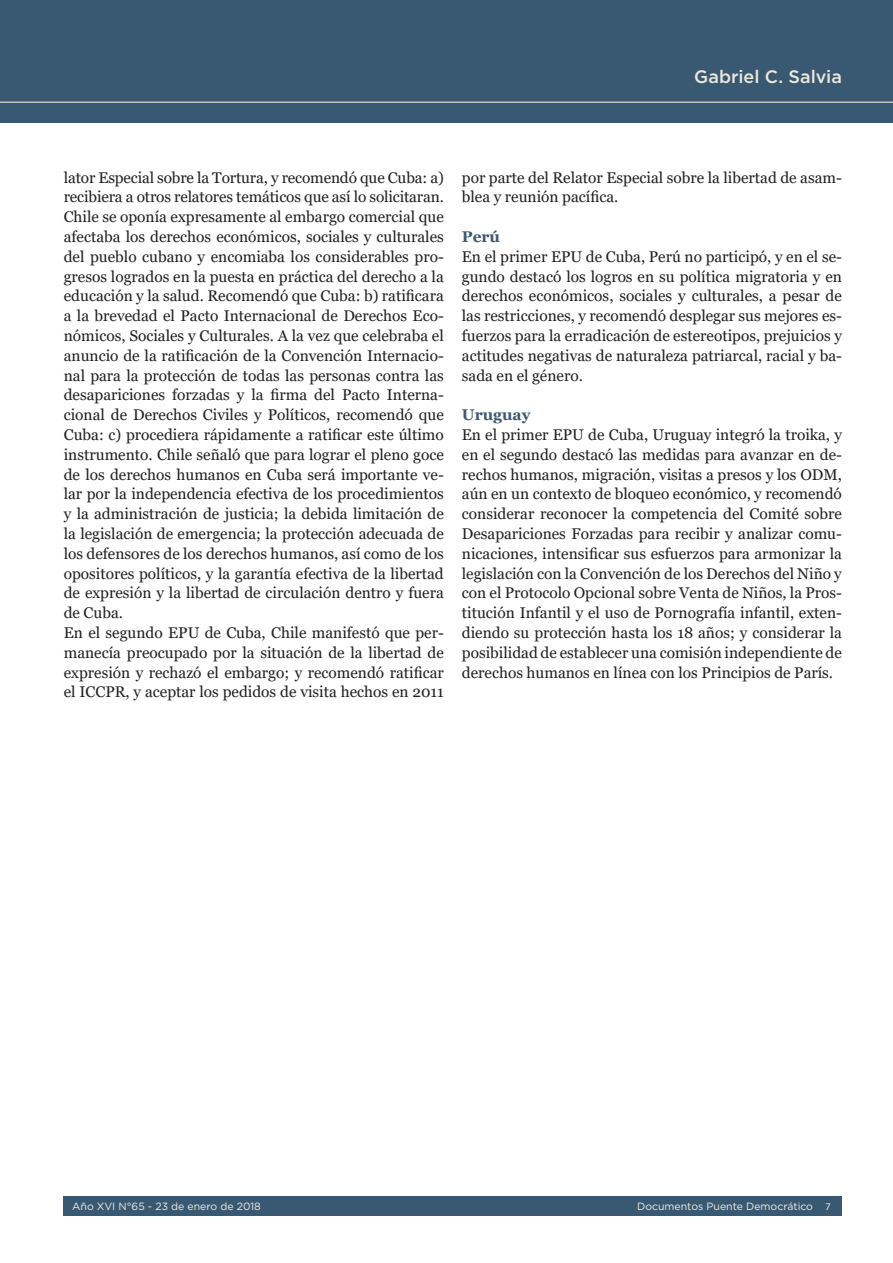
<style>
.page{position:relative;width:893px;height:1263px;background:#fff}
.page>*{position:absolute;margin:0;border:0;box-sizing:border-box;transform-origin:0 0}
.t1{font:500 18px "Gotham";color:#ebe7da}
.texto{font:15.45px/19.8px "Georgia";color:#231f20;text-align:justify}
.texto-2{font:700 15.45px "Georgia";color:#3c5973}
.t2{font:10.5px "Gotham";color:#f1eee5}
.s1{font-family:"Myriad Pro";font-size:10.2px;color:#efebe1}
</style>
<div class="page">
<div style="left:64px;top:1197px;width:778px;height:19px;background:#395973"></div>
<div style="left:0;top:0;width:893px;height:122px;background:#395973"></div>
<hr style="left:0;top:102px;width:893px;height:1px;background:#ebe7da">
<p class="t1" style="left:694px;top:65px;width:149px">Gabriel C. Salvia</p>
<p class="texto" style="left:64px;top:168px;width:382px">lator Especial sobre la Tortura, y recomendó que Cuba: a) recibiera a otros relatores temáticos que así lo solicitaran.<br>Chile se oponía expresamente al embargo comercial que afectaba los derechos económicos, sociales y culturales del pueblo cubano y encomiaba los considerables pro&shy;gresos logrados en la puesta en práctica del derecho a la educación y la salud. Recomendó que Cuba: b) ratificara a la brevedad el Pacto Internacional de Derechos Eco&shy;nómicos, Sociales y Culturales. A la vez que celebraba el anuncio de la ratificación de la Convención Internacio&shy;nal para la protección de todas las personas contra las desapariciones forzadas y la firma del Pacto Interna&shy;cional de Derechos Civiles y Políticos, recomendó que Cuba: c) procediera rápidamente a ratificar este último instrumento. Chile señaló que para lograr el pleno goce de los derechos humanos en Cuba será importante ve&shy;lar por la independencia efectiva de los procedimientos y la administración de justicia; la debida limitación de la legislación de emergencia; la protección adecuada de los defensores de los derechos humanos, así como de los opositores políticos, y la garantía efectiva de la libertad de expresión y la libertad de circulación dentro y fuera de Cuba.</p>
<p class="texto" style="left:64px;top:623px;width:382px">En el segundo EPU de Cuba, Chile manifestó que per&shy;manecía preocupado por la situación de la libertad de expresión y rechazó el embargo; y recomendó ratificar el ICCPR, y aceptar los pedidos de visita hechos en 2011</p>
<p class="texto" style="left:462px;top:168px;width:382px">por parte del Relator Especial sobre la libertad de asam&shy;blea y reunión pacífica.</p>
<p class="texto-2" style="left:462px;top:227px;width:40px">Perú</p>
<p class="texto" style="left:462px;top:247px;width:382px">En el primer EPU de Cuba, Perú no participó, y en el se&shy;gundo destacó los logros en su política migratoria y en derechos económicos, sociales y culturales, a pesar de las restricciones, y recomendó desplegar sus mejores es&shy;fuerzos para la erradicación de estereotipos, prejuicios y actitudes negativas de naturaleza patriarcal, racial y ba&shy;sada en el género.</p>
<p class="texto-2" style="left:462px;top:405px;width:70px">Uruguay</p>
<p class="texto" style="left:462px;top:425px;width:382px">En el primer EPU de Cuba, Uruguay integró la troika, y en el segundo destacó las medidas para avanzar en de&shy;rechos humanos, migración, visitas a presos y los ODM, aún en un contexto de bloqueo económico, y recomendó considerar reconocer la competencia del Comité sobre Desapariciones Forzadas para recibir y analizar comu&shy;nicaciones, intensificar sus esfuerzos para armonizar la legislación con la Convención de los Derechos del Niño y con el Protocolo Opcional sobre Venta de Niños, la Pros&shy;titución Infantil y el uso de Pornografía infantil, exten&shy;diendo su protección hasta los 18 años; y considerar la posibilidad de establecer una comisión independiente de derechos humanos en línea con los Principios de París.</p>
<p class="t2" style="left:72px;top:1200px;width:190px">Año XVI N°65 - 23 de enero de 2018</p>
<p class="t2" style="left:637px;top:1200px;width:195px">Documentos Puente Democrático <span class="s1">7</span></p>
</div>
